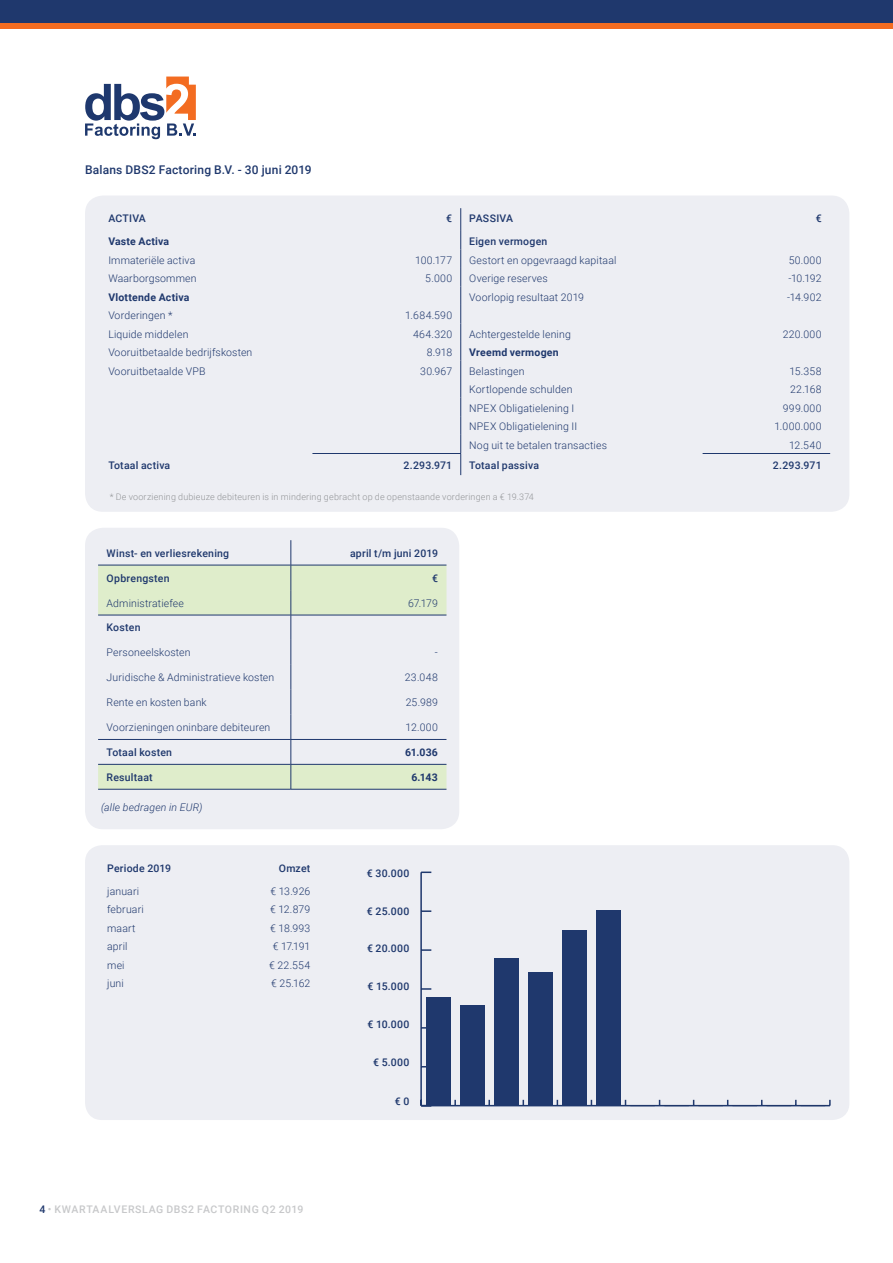
<style>
.page{position:relative;width:893px;height:1263px;background:#fff}
.page>*{position:absolute;margin:0;border:0;box-sizing:border-box;transform-origin:0 0}
.t1{font:500 12px "Roboto";letter-spacing:.015em;color:#1f386d}
.t2{font:300 10.5px "Roboto";letter-spacing:.015em;color:#1f386d}
.t3{font:500 10.5px "Roboto";letter-spacing:.02em;color:#1f386d}
.t4{font:700 10.5px "Roboto";letter-spacing:.02em;color:#1f386d}
.t5{font:500 10.5px "Roboto";letter-spacing:.06em;color:#c7c8ca}
.t6{font:italic 300 10.5px "Roboto";letter-spacing:.02em;color:#1f386d}
.t7{font:300 9px "Roboto";letter-spacing:.02em;color:#939598}
.s1{color:#1f386d}
</style>
<div class="page">
<div style="left:0;top:0;width:893px;height:29px;background:#f36c21"></div>
<div style="left:0;top:0;width:893px;height:23px;background:#1f386d"></div>
<svg style="left:85px;top:77px;width:111px;height:62px"></svg>
<div style="left:85px;top:196px;width:764px;height:316px;background:#edeef3;border-radius:18px"></div>
<hr style="left:312px;top:453px;width:149px;height:1px;background:#1f386d">
<hr style="left:703px;top:453px;width:127px;height:1px;background:#1f386d">
<svg style="left:460px;top:208px;width:1px;height:267px"></svg>
<div style="left:85px;top:528px;width:374px;height:301px;background:#edeef3;border-radius:18px"></div>
<svg style="left:98px;top:566px;width:348px;height:223px"></svg>
<hr style="left:98px;top:565px;width:193px;height:1px;background:#1f386d">
<hr style="left:291px;top:565px;width:155px;height:1px;background:#1f386d">
<hr style="left:98px;top:764px;width:193px;height:1px;background:#1f386d">
<hr style="left:291px;top:764px;width:155px;height:1px;background:#1f386d">
<hr style="left:98px;top:615px;width:193px;height:1px;background:#1f386d">
<hr style="left:291px;top:615px;width:155px;height:1px;background:#1f386d">
<hr style="left:98px;top:789px;width:193px;height:1px;background:#1f386d">
<hr style="left:291px;top:789px;width:155px;height:1px;background:#1f386d">
<hr style="left:98px;top:739px;width:193px;height:1px;background:#1f386d">
<hr style="left:291px;top:739px;width:155px;height:1px;background:#1f386d">
<svg style="left:291px;top:540px;width:1px;height:249px"></svg>
<div style="left:85px;top:845px;width:764px;height:275px;background:#edeef3;border-radius:17px"></div>
<hr style="left:421px;top:1105px;width:409px;height:1px;background:#1f386d">
<hr style="left:420px;top:872px;width:2px;height:234px;background:#1f386d">
<svg style="left:422px;top:988px;width:9px;height:2px"></svg>
<svg style="left:422px;top:949px;width:9px;height:2px"></svg>
<svg style="left:422px;top:910px;width:9px;height:2px"></svg>
<svg style="left:421px;top:871px;width:10px;height:2px"></svg>
<div style="left:426px;top:997px;width:24px;height:109px;background:#1f386d"></div>
<div style="left:460px;top:1005px;width:24px;height:101px;background:#1f386d"></div>
<div style="left:494px;top:958px;width:24px;height:148px;background:#1f386d"></div>
<div style="left:528px;top:972px;width:25px;height:134px;background:#1f386d"></div>
<div style="left:562px;top:930px;width:25px;height:176px;background:#1f386d"></div>
<div style="left:596px;top:910px;width:25px;height:196px;background:#1f386d"></div>
<svg style="left:625px;top:1100px;width:206px;height:6px"></svg>
<p class="t1" style="left:85px;top:161px;width:228px">Balans DBS2 Factoring B.V. - 30 juni 2019</p>
<p class="t3" style="left:108px;top:211px;width:39px">ACTIVA</p>
<p class="t3" style="left:446px;top:211px;width:7px">€</p>
<p class="t3" style="left:469px;top:211px;width:45px">PASSIVA</p>
<p class="t3" style="left:816px;top:211px;width:7px">€</p>
<p class="t4" style="left:108px;top:234px;width:62px">Vaste Activa</p>
<p class="t3" style="left:469px;top:234px;width:80px">Eigen vermogen</p>
<p class="t2" style="left:108px;top:253px;width:89px">Immateriële activa</p>
<p class="t2" style="left:415px;top:253px;width:39px">100.177</p>
<p class="t2" style="left:469px;top:253px;width:149px">Gestort en opgevraagd kapitaal</p>
<p class="t2" style="left:789px;top:253px;width:34px">50.000</p>
<p class="t2" style="left:108px;top:271px;width:90px">Waarborgsommen</p>
<p class="t2" style="left:425px;top:271px;width:28px">5.000</p>
<p class="t2" style="left:469px;top:271px;width:80px">Overige reserves</p>
<p class="t2" style="left:788px;top:271px;width:35px">-10.192</p>
<p class="t4" style="left:108px;top:290px;width:83px">Vlottende Activa</p>
<p class="t2" style="left:469px;top:290px;width:116px">Voorlopig resultaat 2019</p>
<p class="t2" style="left:787px;top:290px;width:36px">-14.902</p>
<p class="t2" style="left:108px;top:308px;width:66px">Vorderingen *</p>
<p class="t2" style="left:405px;top:308px;width:49px">1.684.590</p>
<p class="t2" style="left:108px;top:327px;width:82px">Liquide middelen</p>
<p class="t2" style="left:413px;top:327px;width:41px">464.320</p>
<p class="t2" style="left:469px;top:327px;width:103px">Achtergestelde lening</p>
<p class="t2" style="left:783px;top:327px;width:40px">220.000</p>
<p class="t2" style="left:108px;top:345px;width:146px">Vooruitbetaalde bedrijfskosten</p>
<p class="t2" style="left:427px;top:345px;width:27px">8.918</p>
<p class="t4" style="left:469px;top:345px;width:91px">Vreemd vermogen</p>
<p class="t2" style="left:108px;top:364px;width:99px">Vooruitbetaalde VPB</p>
<p class="t2" style="left:420px;top:364px;width:34px">30.967</p>
<p class="t2" style="left:469px;top:364px;width:57px">Belastingen</p>
<p class="t2" style="left:789px;top:364px;width:34px">15.358</p>
<p class="t2" style="left:469px;top:382px;width:105px">Kortlopende schulden</p>
<p class="t2" style="left:790px;top:382px;width:33px">22.168</p>
<p class="t2" style="left:469px;top:401px;width:107px">NPEX Obligatielening I</p>
<p class="t2" style="left:783px;top:401px;width:40px">999.000</p>
<p class="t2" style="left:469px;top:419px;width:109px">NPEX Obligatielening II</p>
<p class="t2" style="left:774px;top:419px;width:49px">1.000.000</p>
<p class="t2" style="left:469px;top:438px;width:139px">Nog uit te betalen transacties</p>
<p class="t2" style="left:789px;top:438px;width:34px">12.540</p>
<p class="t3" style="left:108px;top:458px;width:63px">Totaal activa</p>
<p class="t3" style="left:403px;top:458px;width:50px">2.293.971</p>
<p class="t3" style="left:469px;top:458px;width:71px">Totaal passiva</p>
<p class="t3" style="left:773px;top:458px;width:50px">2.293.971</p>
<p class="t7" style="left:110px;top:490px;width:426px">* De voorziening dubieuze debiteuren is in mindering gebracht op de openstaande vorderingen a € 19.374</p>
<p class="t3" style="left:107px;top:545px;width:124px">Winst- en verliesrekening</p>
<p class="t3" style="left:350px;top:545px;width:89px">april t/m juni 2019</p>
<p class="t3" style="left:107px;top:570px;width:65px">Opbrengsten</p>
<p class="t3" style="left:432px;top:570px;width:7px">€</p>
<p class="t2" style="left:107px;top:595px;width:79px">Administratiefee</p>
<p class="t2" style="left:408px;top:595px;width:31px">67.179</p>
<p class="t3" style="left:107px;top:620px;width:35px">Kosten</p>
<p class="t2" style="left:107px;top:645px;width:85px">Personeelskosten</p>
<p class="t2" style="left:435px;top:645px;width:5px">-</p>
<p class="t2" style="left:107px;top:670px;width:169px">Juridische &amp; Administratieve kosten</p>
<p class="t2" style="left:405px;top:670px;width:35px">23.048</p>
<p class="t2" style="left:107px;top:695px;width:102px">Rente en kosten bank</p>
<p class="t2" style="left:406px;top:695px;width:34px">25.989</p>
<p class="t2" style="left:107px;top:720px;width:165px">Voorzieningen oninbare debiteuren</p>
<p class="t2" style="left:406px;top:720px;width:34px">12.000</p>
<p class="t3" style="left:107px;top:745px;width:67px">Totaal kosten</p>
<p class="t4" style="left:405px;top:745px;width:34px">61.036</p>
<p class="t3" style="left:107px;top:770px;width:48px">Resultaat</p>
<p class="t4" style="left:411px;top:770px;width:28px">6.143</p>
<p class="t6" style="left:101px;top:800px;width:103px">(alle bedragen in EUR)</p>
<p class="t3" style="left:107px;top:861px;width:65px">Periode 2019</p>
<p class="t3" style="left:279px;top:861px;width:33px">Omzet</p>
<p class="t2" style="left:107px;top:884px;width:33px">januari</p>
<p class="t2" style="left:270px;top:884px;width:41px">€ 13.926</p>
<p class="t2" style="left:107px;top:902px;width:38px">februari</p>
<p class="t2" style="left:270px;top:902px;width:42px">€ 12.879</p>
<p class="t2" style="left:107px;top:921px;width:30px">maart</p>
<p class="t2" style="left:270px;top:921px;width:42px">€ 18.993</p>
<p class="t2" style="left:107px;top:939px;width:22px">april</p>
<p class="t2" style="left:273px;top:939px;width:39px">€ 17.191</p>
<p class="t2" style="left:107px;top:958px;width:19px">mei</p>
<p class="t2" style="left:269px;top:958px;width:43px">€ 22.554</p>
<p class="t2" style="left:107px;top:976px;width:18px">juni</p>
<p class="t2" style="left:271px;top:976px;width:41px">€ 25.162</p>
<p class="t5" style="left:39px;top:1201px;width:266px"><span class="s1">4</span> • KWARTAALVERSLAG DBS2 FACTORING Q2 2019</p>
<p class="t3" style="left:367px;top:866px;width:44px">€ 30.000</p>
<p class="t3" style="left:367px;top:903px;width:44px">€ 25.000</p>
<p class="t3" style="left:367px;top:941px;width:44px">€ 20.000</p>
<p class="t3" style="left:368px;top:979px;width:43px">€ 15.000</p>
<p class="t3" style="left:367px;top:1017px;width:44px">€ 10.000</p>
<p class="t3" style="left:373px;top:1055px;width:38px">€ 5.000</p>
<p class="t3" style="left:395px;top:1093px;width:16px">€ 0</p>
</div>
